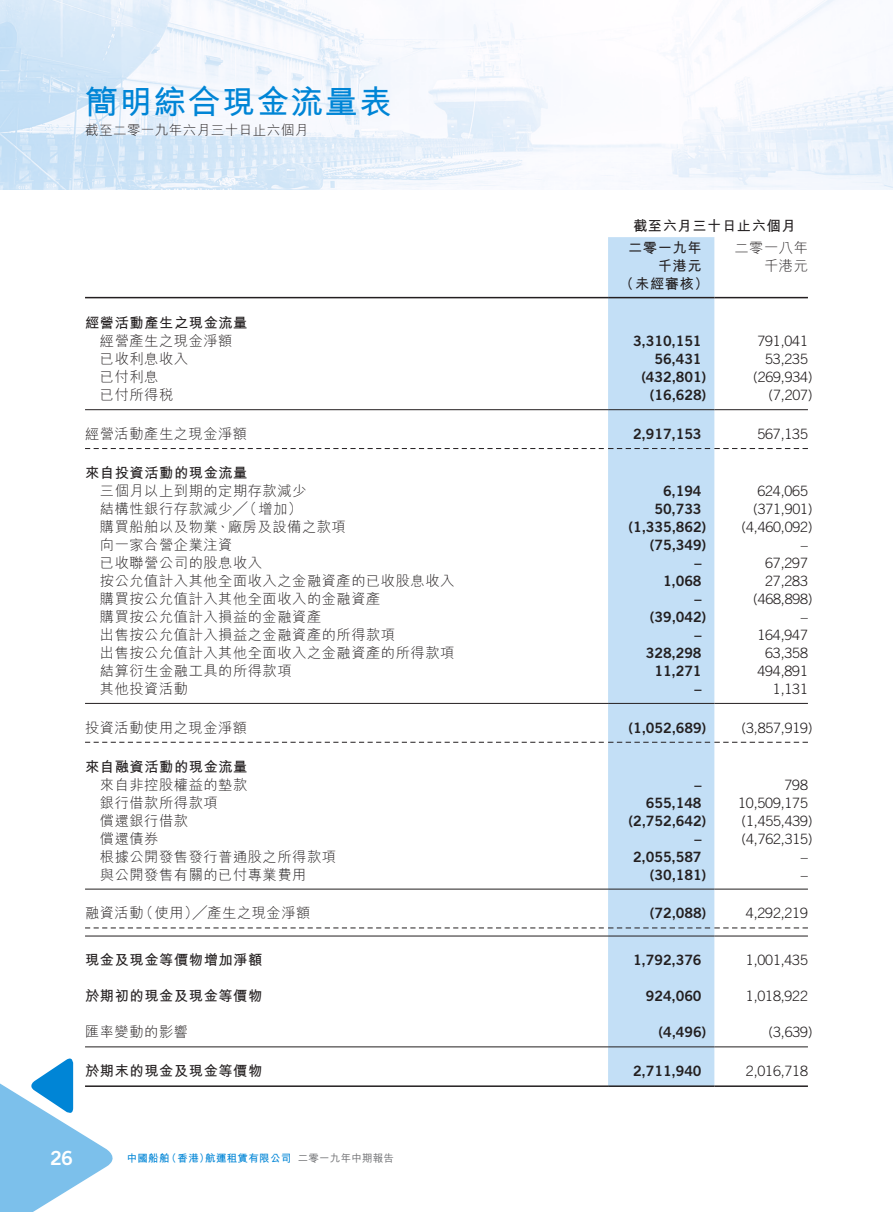
<style>
.page{position:relative;width:893px;height:1212px;background:#fff}
.page>*{position:absolute;margin:0;border:0;box-sizing:border-box;transform-origin:0 0}
.t1{font:700 33px "M Hei HK";letter-spacing:.04em;color:#0085d6}
.t2{font:19.5px "Trade Gothic LT Std Bd 2";color:#fff}
.Body_Text{font:300 14.25px "M Hei HK";letter-spacing:.04em;color:#231f20}
.Body_Text-2{font:300 14.25px "Trade Gothic LT Std";letter-spacing:-.01em;color:#231f20}
.Body_Text-3{font:14.25px "Trade Gothic LT Std Bd 2";letter-spacing:-.01em;color:#231f20}
.Body_Text-4{font:700 14.25px "M Hei HK";letter-spacing:.04em;color:#231f20}
.t3{font:300 13.5px "M Hei HK";letter-spacing:.035em;color:#231f20}
.t4{font:700 10.5px "M Hei HK";letter-spacing:.03em;color:#0085d6}
.s1{font-weight:500;color:#6c6d70}
</style>
<div class="page">
<img style="left:0;top:0;width:893px;height:189px">
<svg style="left:0;top:1058px;width:113px;height:154px"></svg>
<div style="left:608px;top:237px;width:106px;height:848px;background:#c3dff6"></div>
<hr style="left:85px;top:297px;width:523px;height:1px;background:#231f20">
<hr style="left:608px;top:297px;width:106px;height:1px;background:#231f20">
<hr style="left:714px;top:297px;width:94px;height:1px;background:#231f20">
<hr style="left:85px;top:409px;width:523px;height:1px;background:#231f20">
<hr style="left:608px;top:409px;width:106px;height:1px;background:#231f20">
<hr style="left:714px;top:409px;width:94px;height:1px;background:#231f20">
<svg style="left:85px;top:448px;width:723px;height:1px"></svg>
<hr style="left:85px;top:703px;width:523px;height:1px;background:#231f20">
<hr style="left:608px;top:703px;width:106px;height:1px;background:#231f20">
<hr style="left:714px;top:703px;width:94px;height:1px;background:#231f20">
<svg style="left:85px;top:742px;width:723px;height:1px"></svg>
<hr style="left:85px;top:889px;width:523px;height:1px;background:#231f20">
<hr style="left:608px;top:889px;width:106px;height:1px;background:#231f20">
<hr style="left:714px;top:889px;width:94px;height:1px;background:#231f20">
<svg style="left:85px;top:927px;width:723px;height:1px"></svg>
<hr style="left:85px;top:936px;width:523px;height:1px;background:#231f20">
<hr style="left:608px;top:936px;width:106px;height:1px;background:#231f20">
<hr style="left:714px;top:936px;width:94px;height:1px;background:#231f20">
<hr style="left:85px;top:1046px;width:523px;height:1px;background:#231f20">
<hr style="left:608px;top:1046px;width:106px;height:1px;background:#231f20">
<hr style="left:714px;top:1046px;width:94px;height:1px;background:#231f20">
<hr style="left:85px;top:1085px;width:523px;height:2px;background:#231f20">
<hr style="left:608px;top:1085px;width:106px;height:2px;background:#231f20">
<hr style="left:714px;top:1085px;width:94px;height:2px;background:#231f20">
<p class="t1" style="left:85px;top:77px;width:309px">簡明綜合現金流量表</p>
<p class="t3" style="left:85px;top:123px;width:225px">截至二零一九年六月三十日止六個月</p>
<p class="Body_Text-4" style="left:633px;top:215px;width:164px">截至六月三十日止六個月</p>
<p class="Body_Text-4" style="left:628px;top:238px;width:75px">二零一九年</p>
<p class="Body_Text" style="left:734px;top:241px;width:75px">二零一八年</p>
<p class="Body_Text-4" style="left:658px;top:256px;width:45px">千港元</p>
<p class="Body_Text" style="left:764px;top:259px;width:45px">千港元</p>
<p class="Body_Text-4" style="left:620px;top:274px;width:91px">（未經審核）</p>
<p class="Body_Text-4" style="left:85px;top:313px;width:164px">經營活動產生之現金流量</p>
<p class="Body_Text" style="left:100px;top:334px;width:134px">經營產生之現金淨額</p>
<p class="Body_Text-3" style="left:633px;top:332px;width:70px">3,310,151</p>
<p class="Body_Text-2" style="left:757px;top:333px;width:52px">791,041</p>
<p class="Body_Text" style="left:100px;top:352px;width:90px">已收利息收入</p>
<p class="Body_Text-3" style="left:654px;top:350px;width:49px">56,431</p>
<p class="Body_Text-2" style="left:765px;top:351px;width:44px">53,235</p>
<p class="Body_Text" style="left:100px;top:370px;width:60px">已付利息</p>
<p class="Body_Text-3" style="left:641px;top:368px;width:66px">(432,801)</p>
<p class="Body_Text-2" style="left:753px;top:369px;width:61px">(269,934)</p>
<p class="Body_Text" style="left:100px;top:388px;width:75px">已付所得稅</p>
<p class="Body_Text-3" style="left:650px;top:386px;width:58px">(16,628)</p>
<p class="Body_Text-2" style="left:769px;top:387px;width:46px">(7,207)</p>
<p class="Body_Text" style="left:85px;top:426px;width:164px">經營活動產生之現金淨額</p>
<p class="Body_Text-3" style="left:633px;top:425px;width:70px">2,917,153</p>
<p class="Body_Text-2" style="left:757px;top:425px;width:52px">567,135</p>
<p class="Body_Text-4" style="left:85px;top:462px;width:164px">來自投資活動的現金流量</p>
<p class="Body_Text" style="left:100px;top:483px;width:208px">三個月以上到期的定期存款減少</p>
<p class="Body_Text-3" style="left:663px;top:482px;width:40px">6,194</p>
<p class="Body_Text-2" style="left:757px;top:482px;width:52px">624,065</p>
<p class="Body_Text" style="left:100px;top:501px;width:204px">結構性銀行存款減少╱（增加）</p>
<p class="Body_Text-3" style="left:654px;top:500px;width:49px">50,733</p>
<p class="Body_Text-2" style="left:753px;top:500px;width:61px">(371,901)</p>
<p class="Body_Text" style="left:100px;top:519px;width:247px">購買船舶以及物業、廠房及設備之款項</p>
<p class="Body_Text-3" style="left:629px;top:518px;width:79px">(1,335,862)</p>
<p class="Body_Text-2" style="left:741px;top:518px;width:73px">(4,460,092)</p>
<p class="Body_Text" style="left:100px;top:537px;width:134px">向一家合營企業注資</p>
<p class="Body_Text-3" style="left:650px;top:536px;width:58px">(75,349)</p>
<p class="Body_Text-2" style="left:801px;top:536px;width:9px">–</p>
<p class="Body_Text" style="left:100px;top:555px;width:164px">已收聯營公司的股息收入</p>
<p class="Body_Text-3" style="left:694px;top:554px;width:9px">–</p>
<p class="Body_Text-2" style="left:765px;top:554px;width:44px">67,297</p>
<p class="Body_Text" style="left:100px;top:573px;width:356px">按公允值計入其他全面收入之金融資產的已收股息收入</p>
<p class="Body_Text-3" style="left:663px;top:572px;width:40px">1,068</p>
<p class="Body_Text-2" style="left:765px;top:572px;width:44px">27,283</p>
<p class="Body_Text" style="left:100px;top:591px;width:282px">購買按公允值計入其他全面收入的金融資產</p>
<p class="Body_Text-3" style="left:694px;top:590px;width:9px">–</p>
<p class="Body_Text-2" style="left:753px;top:590px;width:61px">(468,898)</p>
<p class="Body_Text" style="left:100px;top:609px;width:223px">購買按公允值計入損益的金融資產</p>
<p class="Body_Text-3" style="left:650px;top:608px;width:58px">(39,042)</p>
<p class="Body_Text-2" style="left:801px;top:608px;width:9px">–</p>
<p class="Body_Text" style="left:100px;top:627px;width:297px">出售按公允值計入損益之金融資產的所得款項</p>
<p class="Body_Text-3" style="left:694px;top:626px;width:9px">–</p>
<p class="Body_Text-2" style="left:757px;top:626px;width:52px">164,947</p>
<p class="Body_Text" style="left:100px;top:645px;width:356px">出售按公允值計入其他全面收入之金融資產的所得款項</p>
<p class="Body_Text-3" style="left:646px;top:644px;width:57px">328,298</p>
<p class="Body_Text-2" style="left:765px;top:644px;width:44px">63,358</p>
<p class="Body_Text" style="left:100px;top:663px;width:193px">結算衍生金融工具的所得款項</p>
<p class="Body_Text-3" style="left:654px;top:662px;width:49px">11,271</p>
<p class="Body_Text-2" style="left:757px;top:662px;width:52px">494,891</p>
<p class="Body_Text" style="left:100px;top:681px;width:90px">其他投資活動</p>
<p class="Body_Text-3" style="left:694px;top:680px;width:9px">–</p>
<p class="Body_Text-2" style="left:773px;top:680px;width:36px">1,131</p>
<p class="Body_Text" style="left:85px;top:720px;width:164px">投資活動使用之現金淨額</p>
<p class="Body_Text-3" style="left:629px;top:719px;width:79px">(1,052,689)</p>
<p class="Body_Text-2" style="left:741px;top:719px;width:73px">(3,857,919)</p>
<p class="Body_Text-4" style="left:85px;top:756px;width:164px">來自融資活動的現金流量</p>
<p class="Body_Text" style="left:100px;top:777px;width:149px">來自非控股權益的墊款</p>
<p class="Body_Text-3" style="left:694px;top:776px;width:9px">–</p>
<p class="Body_Text-2" style="left:784px;top:776px;width:25px">798</p>
<p class="Body_Text" style="left:100px;top:795px;width:119px">銀行借款所得款項</p>
<p class="Body_Text-3" style="left:646px;top:794px;width:57px">655,148</p>
<p class="Body_Text-2" style="left:738px;top:794px;width:71px">10,509,175</p>
<p class="Body_Text" style="left:100px;top:813px;width:90px">償還銀行借款</p>
<p class="Body_Text-3" style="left:629px;top:812px;width:79px">(2,752,642)</p>
<p class="Body_Text-2" style="left:741px;top:812px;width:73px">(1,455,439)</p>
<p class="Body_Text" style="left:100px;top:831px;width:60px">償還債券</p>
<p class="Body_Text-3" style="left:694px;top:830px;width:9px">–</p>
<p class="Body_Text-2" style="left:741px;top:830px;width:73px">(4,762,315)</p>
<p class="Body_Text" style="left:100px;top:849px;width:238px">根據公開發售發行普通股之所得款項</p>
<p class="Body_Text-3" style="left:633px;top:848px;width:70px">2,055,587</p>
<p class="Body_Text-2" style="left:801px;top:848px;width:9px">–</p>
<p class="Body_Text" style="left:100px;top:867px;width:208px">與公開發售有關的已付專業費用</p>
<p class="Body_Text-3" style="left:650px;top:866px;width:58px">(30,181)</p>
<p class="Body_Text-2" style="left:801px;top:866px;width:9px">–</p>
<p class="Body_Text" style="left:85px;top:906px;width:227px">融資活動（使用）╱產生之現金淨額</p>
<p class="Body_Text-3" style="left:650px;top:904px;width:58px">(72,088)</p>
<p class="Body_Text-2" style="left:746px;top:905px;width:64px">4,292,219</p>
<p class="Body_Text-4" style="left:85px;top:950px;width:179px">現金及現金等價物增加淨額</p>
<p class="Body_Text-3" style="left:633px;top:951px;width:70px">1,792,376</p>
<p class="Body_Text-2" style="left:746px;top:952px;width:64px">1,001,435</p>
<p class="Body_Text-4" style="left:85px;top:986px;width:179px">於期初的現金及現金等價物</p>
<p class="Body_Text-3" style="left:646px;top:987px;width:57px">924,060</p>
<p class="Body_Text-2" style="left:746px;top:988px;width:64px">1,018,922</p>
<p class="Body_Text" style="left:85px;top:1025px;width:104px">匯率變動的影響</p>
<p class="Body_Text-3" style="left:658px;top:1023px;width:49px">(4,496)</p>
<p class="Body_Text-2" style="left:769px;top:1024px;width:46px">(3,639)</p>
<p class="Body_Text-4" style="left:85px;top:1060px;width:179px">於期末的現金及現金等價物</p>
<p class="Body_Text-3" style="left:633px;top:1062px;width:70px">2,711,940</p>
<p class="Body_Text-2" style="left:746px;top:1063px;width:64px">2,016,718</p>
<p class="t2" style="left:50px;top:1145px;width:24px">26</p>
<p class="t4" style="left:127px;top:1150px;width:269px">中國船舶（香港）航運租賃有限公司 <span class="s1">二零一九年中期報告</span></p>
</div>
